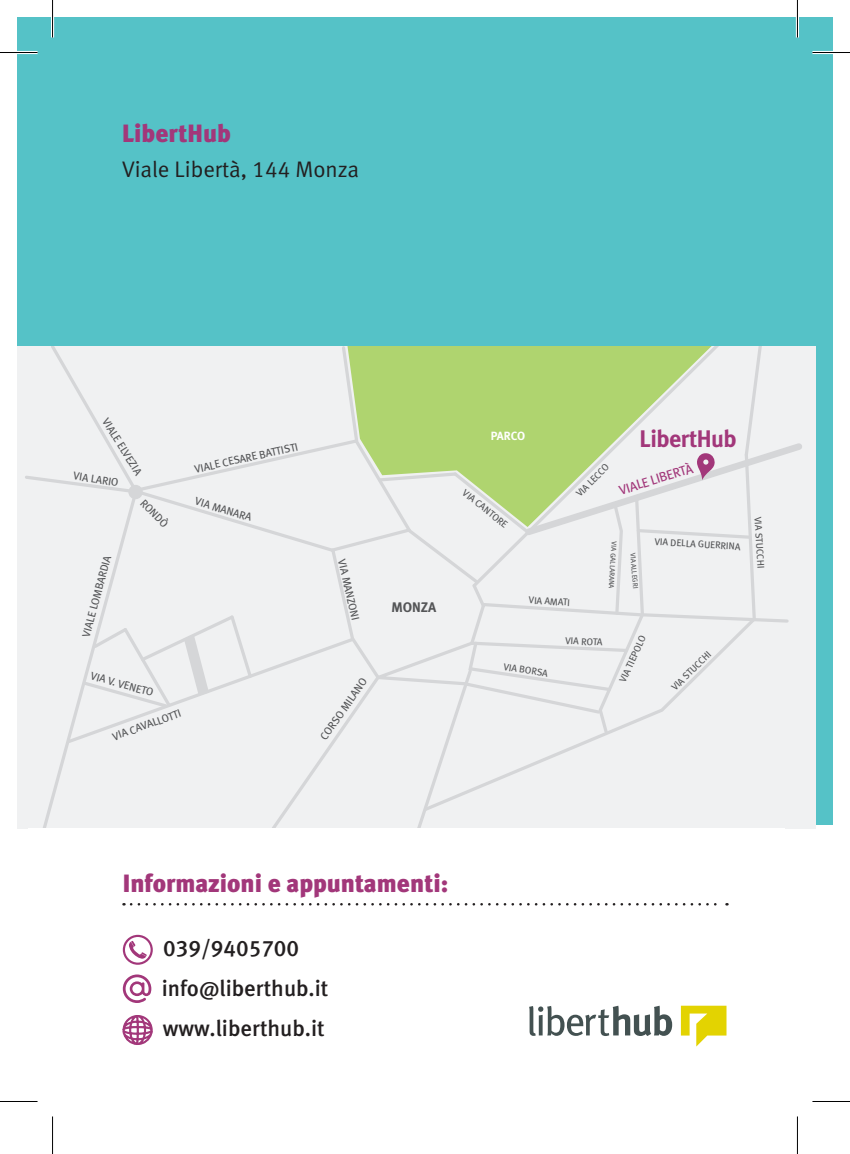
<style>
.page{position:relative;width:850px;height:1154px;background:#fff}
.page>*{position:absolute;margin:0;border:0;box-sizing:border-box;transform-origin:0 0}
.t1{font:25px "Meta Black Lf";color:#a2377a}
.t2{font:24px "Meta Bold LF";letter-spacing:-.02em;color:#a2377a}
.t3{font:22.5px/40px "Meta Medium LF";color:#231f20}
.t4{font:22.5px "Meta Normal LF";color:#231f20}
.t5{font:14px "Meta Bold LF";color:#545557}
.t6{font:13.25px "Meta Book LF";color:#a2377a}
.t7{font:12px "Meta Bold LF";letter-spacing:-.02em;color:#fff}
.t8{font:11px "Meta Book LF";color:#545557}
.t9{font:9.75px "Meta Book LF";color:#545557}
.t10{font:7px "Meta Book LF";color:#545557}
</style>
<div class="page">
<div style="left:17px;top:17px;width:815px;height:808px;background:#55c2c7"></div>
<div style="left:123px;top:935px;width:30px;height:30px;border:2px solid #a2377a;border-radius:50%"></div>
<svg style="left:129px;top:941px;width:18px;height:18px"></svg>
<svg style="left:123px;top:974px;width:28px;height:29px"></svg>
<svg style="left:122px;top:1015px;width:31px;height:30px"></svg>
<svg style="left:23px;top:346px;width:783px;height:483px;background:#e7ece2"></svg>
<div style="left:28px;top:828px;width:756px;height:16px;background:#fff"></div>
<svg style="left:131px;top:903px;width:596px;height:2px"></svg>
<svg style="left:529px;top:1006px;width:142px;height:30px"></svg>
<svg style="left:680px;top:1006px;width:46px;height:40px"></svg>
<hr style="left:0;top:51px;width:38px;height:3px;background:#fff">
<hr style="left:812px;top:51px;width:37px;height:3px;background:#fff">
<hr style="left:51px;top:0;width:3px;height:38px;background:#fff">
<hr style="left:795px;top:0;width:3px;height:38px;background:#fff">
<hr style="left:0;top:52px;width:38px;height:1px;background:#000">
<hr style="left:812px;top:52px;width:37px;height:1px;background:#000">
<hr style="left:0;top:1101px;width:38px;height:1px;background:#000">
<hr style="left:812px;top:1101px;width:37px;height:1px;background:#000">
<hr style="left:52px;top:0;width:1px;height:38px;background:#000">
<hr style="left:52px;top:1116px;width:1px;height:38px;background:#000">
<hr style="left:796px;top:0;width:1px;height:38px;background:#000">
<hr style="left:796px;top:1116px;width:1px;height:38px;background:#000">
<h1 class="t1" style="left:122px;top:118px;width:110px">LibertHub</h1>
<h3 class="t4" style="left:122px;top:156px;width:238px">Viale Libertà, 144 Monza</h3>
<p class="t8" style="left:110px;top:416px;width:66px;rotate:58deg">VIALE ELVEZIA</p>
<p class="t8" style="left:74px;top:469px;width:47px;rotate:9deg">VIA LARIO</p>
<p class="t8" style="left:147px;top:496px;width:36px;rotate:46deg">RONDÒ</p>
<p class="t8" style="left:193px;top:463px;width:107px;rotate:-13deg">VIALE CESARE BATTISTI</p>
<p class="t8" style="left:197px;top:494px;width:60px;rotate:17deg">VIA MANARA</p>
<p class="t8" style="left:80px;top:635px;width:86px;rotate:-75deg">VIALE LOMBARDIA</p>
<p class="t8" style="left:348px;top:558px;width:64px;rotate:77deg">VIA MANZONI</p>
<p class="t8" style="left:93px;top:669px;width:66px;rotate:16deg">VIA V. VENETO</p>
<p class="t8" style="left:111px;top:731px;width:74px;rotate:-20deg">VIA CAVALLOTTI</p>
<p class="t8" style="left:317px;top:735px;width:74px;rotate:-55deg">CORSO MILANO</p>
<p class="t5" style="left:391px;top:599px;width:46px">MONZA</p>
<p class="t7" style="left:490px;top:429px;width:36px">PARCO</p>
<p class="t9" style="left:467px;top:487px;width:56px;rotate:39deg">VIA CANTORE</p>
<p class="t9" style="left:573px;top:491px;width:44px;rotate:-45deg">VIA LECCO</p>
<h2 class="t2" style="left:639px;top:424px;width:99px">LibertHub</h2>
<p class="t6" style="left:617px;top:483px;width:78px;rotate:-17deg">VIALE LIBERTÀ</p>
<p class="t10" style="left:618px;top:542px;width:48px;rotate:94deg">VIA GALLARANA</p>
<p class="t10" style="left:636px;top:552px;width:37px;rotate:85deg">VIA ALLEGRI</p>
<p class="t9" style="left:654px;top:536px;width:87px;rotate:3deg">VIA DELLA GUERRINA</p>
<p class="t9" style="left:528px;top:594px;width:43px;rotate:3deg">VIA AMATI</p>
<p class="t9" style="left:565px;top:635px;width:39px;rotate:3deg">VIA ROTA</p>
<p class="t9" style="left:504px;top:661px;width:46px;rotate:8deg">VIA BORSA</p>
<p class="t9" style="left:616px;top:679px;width:52px;rotate:-65deg">VIA TIEPOLO</p>
<p class="t9" style="left:668px;top:685px;width:53px;rotate:-44deg">VIA STUCCHI</p>
<p class="t9" style="left:763px;top:516px;width:53px;rotate:87deg">VIA STUCCHI</p>
<h1 class="t1" style="left:123px;top:868px;width:327px">Informazioni e appuntamenti:</h1>
<h3 class="t3" style="left:162px;top:928px;width:168px">039/9405700 info@liberthub.it www.liberthub.it</h3>
</div>
